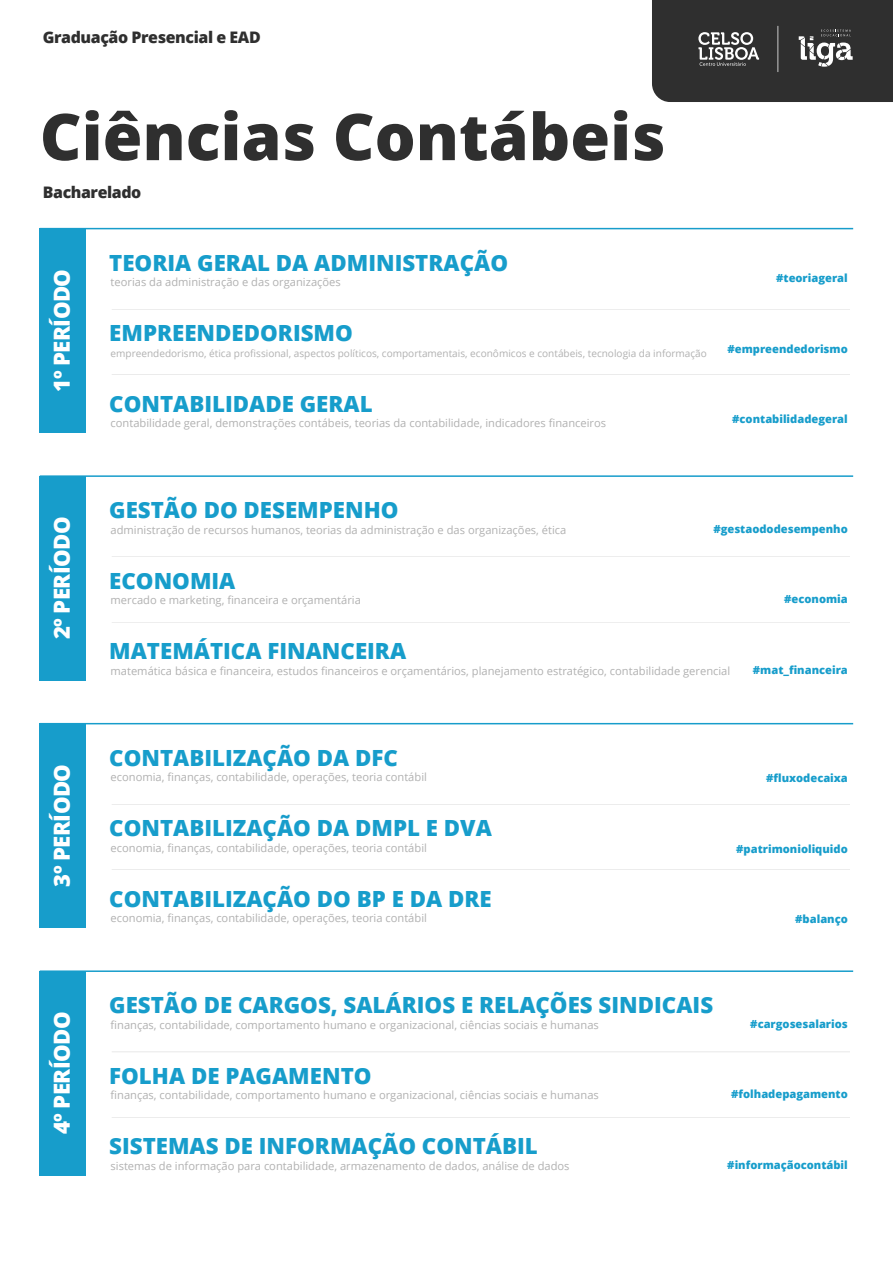
<style>
.page{position:relative;width:893px;height:1263px;background:#fff}
.page>*{position:absolute;margin:0;border:0;box-sizing:border-box;transform-origin:0 0}
.t1{font:800 64.5px "Open Sans";color:#2f2f2f}
.t2{font:800 22.35px "Open Sans";color:#179dcb}
.t3{font:800 22.2px "Open Sans";letter-spacing:-.025em;color:#fff}
.t4{font:800 15.9px "Open Sans";letter-spacing:-.025em;color:#2f2f2f}
.t5{font:11.1px "Open Sans";color:#b1b1b1}
.t6{font:800 11.1px "Open Sans";color:#179dcb}
.t7{font:10.05px "Open Sans";color:#b1b1b1}
</style>
<div class="page">
<svg style="left:652px;top:0;width:241px;height:102px;background:#3b3b3b"></svg>
<hr style="left:777px;top:26px;width:1px;height:46px;background:#fff">
<div style="left:40px;top:229px;width:46px;height:204px;background:#179dcb"></div>
<hr style="left:40px;top:228px;width:813px;height:1px;background:#179dcb">
<hr style="left:112px;top:309px;width:738px;height:1px;background:#000">
<hr style="left:112px;top:374px;width:738px;height:1px;background:#000">
<div style="left:40px;top:476px;width:46px;height:204px;background:#179dcb"></div>
<hr style="left:40px;top:475px;width:813px;height:2px;background:#179dcb">
<hr style="left:112px;top:557px;width:738px;height:1px;background:#000">
<hr style="left:112px;top:622px;width:738px;height:1px;background:#000">
<div style="left:40px;top:724px;width:46px;height:204px;background:#179dcb"></div>
<hr style="left:40px;top:723px;width:813px;height:1px;background:#179dcb">
<hr style="left:112px;top:804px;width:738px;height:1px;background:#000">
<hr style="left:112px;top:869px;width:738px;height:1px;background:#000">
<div style="left:40px;top:971px;width:46px;height:204px;background:#179dcb"></div>
<hr style="left:40px;top:970px;width:813px;height:2px;background:#179dcb">
<hr style="left:112px;top:1052px;width:738px;height:1px;background:#000">
<hr style="left:112px;top:1117px;width:738px;height:1px;background:#000">
<h3 class="t4" style="left:43px;top:25px;width:219px">Graduação Presencial e EAD</h3>
<h1 class="t1" style="left:40px;top:88px;width:627px">Ciências Contábeis</h1>
<h3 class="t4" style="left:43px;top:180px;width:100px">Bacharelado</h3>
<h2 class="t2" style="left:109px;top:246px;width:400px">TEORIA GERAL DA ADMINISTRAÇÃO</h2>
<h3 class="t3" style="left:45px;top:392px;width:124px;rotate:-90deg">1º PERÍODO</h3>
<p class="t5" style="left:111px;top:275px;width:232px">teorias da administração e das organizações</p>
<h2 class="t2" style="left:109px;top:316px;width:245px">EMPREENDEDORISMO</h2>
<p class="t7" style="left:111px;top:346px;width:598px">empreendedorismo, ética profissional, aspectos políticos, comportamentais, econômicos e contábeis, tecnologia da informação</p>
<h2 class="t2" style="left:109px;top:387px;width:265px">CONTABILIDADE GERAL</h2>
<p class="t5" style="left:111px;top:416px;width:497px">contabilidade geral, demonstrações contábeis, teorias da contabilidade, indicadores financeiros</p>
<p class="t6" style="left:776px;top:270px;width:73px">#teoriageral</p>
<p class="t6" style="left:727px;top:340px;width:122px">#empreendedorismo</p>
<p class="t6" style="left:732px;top:411px;width:117px">#contabilidadegeral</p>
<h2 class="t2" style="left:109px;top:493px;width:291px">GESTÃO DO DESEMPENHO</h2>
<h3 class="t3" style="left:45px;top:639px;width:124px;rotate:-90deg">2º PERÍODO</h3>
<p class="t5" style="left:111px;top:522px;width:457px">administração de recursos humanos, teorias da administração e das organizações, ética</p>
<h2 class="t2" style="left:109px;top:564px;width:128px">ECONOMIA</h2>
<p class="t5" style="left:111px;top:593px;width:252px">mercado e marketing, financeira e orçamentária</p>
<h2 class="t2" style="left:109px;top:634px;width:299px">MATEMÁTICA FINANCEIRA</h2>
<p class="t6" style="left:713px;top:520px;width:136px">#gestaododesempenho</p>
<p class="t6" style="left:784px;top:591px;width:65px">#economia</p>
<p class="t5" style="left:111px;top:663px;width:621px">matemática básica e financeira, estudos financeiros e orçamentários, planejamento estratégico, contabilidade gerencial</p>
<p class="t6" style="left:753px;top:661px;width:96px">#mat_financeira</p>
<h2 class="t2" style="left:109px;top:741px;width:290px">CONTABILIZAÇÃO DA DFC</h2>
<h3 class="t3" style="left:45px;top:887px;width:124px;rotate:-90deg">3º PERÍODO</h3>
<p class="t5" style="left:111px;top:770px;width:318px">economia, finanças, contabilidade, operações, teoria contábil</p>
<h2 class="t2" style="left:109px;top:811px;width:384px">CONTABILIZAÇÃO DA DMPL E DVA</h2>
<p class="t5" style="left:111px;top:840px;width:318px">economia, finanças, contabilidade, operações, teoria contábil</p>
<h2 class="t2" style="left:109px;top:882px;width:384px">CONTABILIZAÇÃO DO BP E DA DRE</h2>
<p class="t5" style="left:111px;top:911px;width:318px">economia, finanças, contabilidade, operações, teoria contábil</p>
<p class="t6" style="left:766px;top:769px;width:83px">#fluxodecaixa</p>
<p class="t6" style="left:736px;top:840px;width:113px">#patrimonioliquido</p>
<p class="t6" style="left:795px;top:910px;width:54px">#balanço</p>
<h2 class="t2" style="left:109px;top:988px;width:605px">GESTÃO DE CARGOS, SALÁRIOS E RELAÇÕES SINDICAIS</h2>
<h3 class="t3" style="left:45px;top:1134px;width:124px;rotate:-90deg">4º PERÍODO</h3>
<p class="t5" style="left:111px;top:1017px;width:490px">finanças, contabilidade, comportamento humano e organizacional, ciências sociais e humanas</p>
<h2 class="t2" style="left:109px;top:1059px;width:264px">FOLHA DE PAGAMENTO</h2>
<p class="t5" style="left:111px;top:1088px;width:490px">finanças, contabilidade, comportamento humano e organizacional, ciências sociais e humanas</p>
<h2 class="t2" style="left:109px;top:1129px;width:430px">SISTEMAS DE INFORMAÇÃO CONTÁBIL</h2>
<p class="t5" style="left:111px;top:1158px;width:460px">sistemas de informação para contabilidade, armazenamento de dados, análise de dados</p>
<p class="t6" style="left:750px;top:1015px;width:99px">#cargosesalarios</p>
<p class="t6" style="left:731px;top:1086px;width:118px">#folhadepagamento</p>
<p class="t6" style="left:727px;top:1156px;width:122px">#informaçãocontábil</p>
</div>
